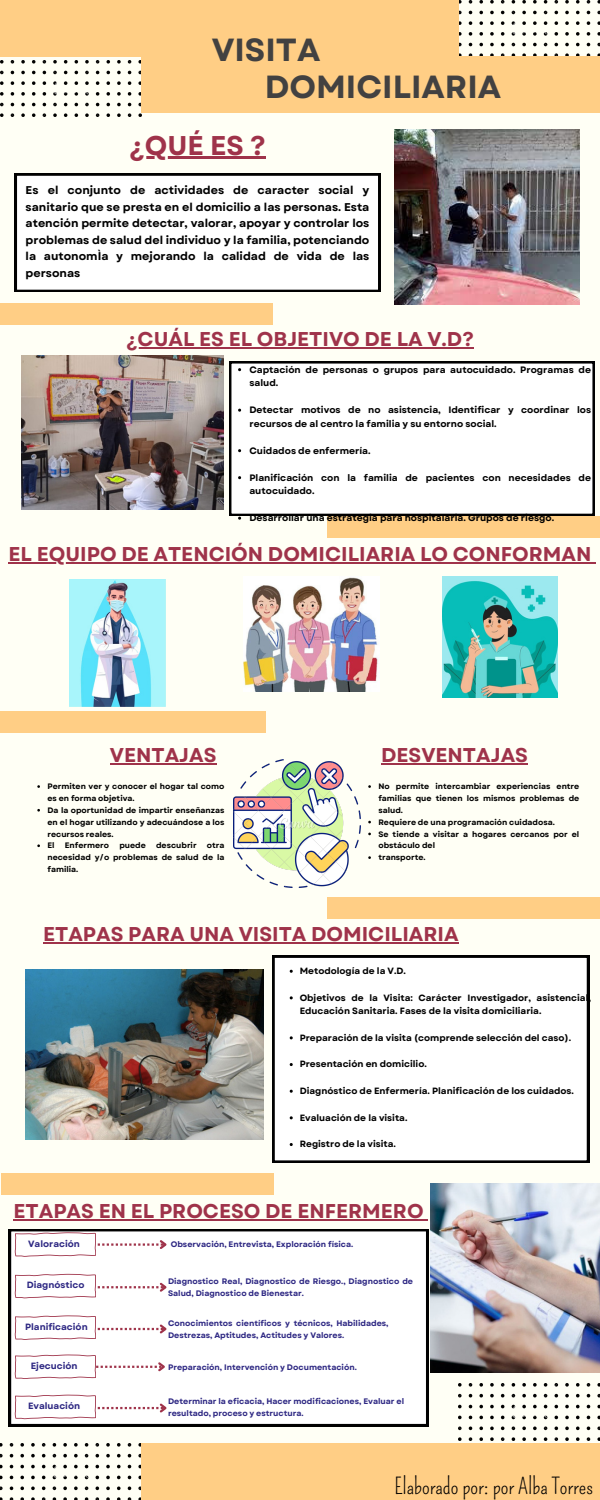
<style>
.page{position:relative;width:600px;height:1500px;background:#fffff5}
.page>*{position:absolute;margin:0;border:0;box-sizing:border-box;transform-origin:0 0}
.t1{font:700 32px "Garet";color:#424141}
.t2{font:700 27.1px "Garet";color:#9f334a}
.t3{font:22px "Pompiere";color:#000}
.t4{font:700 19.9px "Garet";color:#9f334a}
.t5{font:700 11.3px/16.6px "Garet";color:#000;text-align:justify}
.t6{font:700 9.3px/13.5px "Garet";color:#000}
.t7{font:700 9.1px/13.3px "Garet";color:#000}
.t8{font:700 9.1px "Garet";color:#2e2883}
.t9{font:700 8px/12px "Garet";color:#2e2883}
.t10{font:700 7.9px/11.8px "Garet";color:#000;text-align:justify}
</style>
<div class="page">
<img style="left:458px;top:0;width:142px;height:57px">
<img style="left:0;top:60px;width:142px;height:57px">
<img style="left:0;top:1443px;width:142px;height:57px">
<img style="left:458px;top:1383px;width:142px;height:57px">
<div style="left:142px;top:1443px;width:458px;height:57px;background:#ffce85"></div>
<div style="left:0;top:0;width:458px;height:57px;background:#ffce85"></div>
<div style="left:142px;top:57px;width:458px;height:56px;background:#ffce85"></div>
<div style="left:0;top:304px;width:272px;height:21px;background:#ffce85"></div>
<img style="left:394px;top:129px;width:186px;height:176px">
<div style="left:15px;top:174px;width:365px;height:118px;background:#fff"></div>
<div style="left:328px;top:516px;width:272px;height:21px;background:#ffce85"></div>
<div style="left:9px;top:1229px;width:419px;height:197px;background:#fff"></div>
<svg style="left:15px;top:1232px;width:154px;height:25px"></svg>
<div style="left:0;top:711px;width:266px;height:21px;background:#ffce85"></div>
<div style="left:1px;top:1174px;width:273px;height:21px;background:#ffce85"></div>
<img style="left:22px;top:355px;width:201px;height:155px">
<img style="left:243px;top:577px;width:135px;height:115px">
<img style="left:69px;top:579px;width:96px;height:127px">
<img style="left:442px;top:576px;width:116px;height:122px">
<img style="left:431px;top:1183px;width:169px;height:189px">
<div style="left:229px;top:361px;width:365px;height:155px;background:#fff"></div>
<div style="left:328px;top:897px;width:272px;height:22px;background:#ffce85"></div>
<div style="left:273px;top:956px;width:316px;height:207px;background:#fff"></div>
<svg style="left:15px;top:1274px;width:154px;height:24px"></svg>
<svg style="left:15px;top:1315px;width:154px;height:25px"></svg>
<svg style="left:15px;top:1355px;width:153px;height:24px"></svg>
<svg style="left:15px;top:1395px;width:154px;height:24px"></svg>
<img style="left:234px;top:759px;width:126px;height:128px">
<img style="left:25px;top:970px;width:239px;height:169px">
<hr style="left:129px;top:156px;width:137px;height:2px;background:#9f334a">
<hr style="left:126px;top:347px;width:348px;height:1px;background:#9f334a">
<hr style="left:9px;top:562px;width:582px;height:1px;background:#9f334a">
<hr style="left:110px;top:763px;width:107px;height:1px;background:#9f334a">
<hr style="left:43px;top:943px;width:416px;height:1px;background:#9f334a">
<hr style="left:14px;top:1219px;width:410px;height:2px;background:#9f334a">
<hr style="left:381px;top:763px;width:147px;height:1px;background:#9f334a">
<h3 class="t1" style="left:212px;top:26px;width:110px">VISITA</h3>
<p class="t1" style="left:265px;top:64px;width:238px">DOMICILIARIA</p>
<p class="t2" style="left:129px;top:126px;width:138px">¿QUÉ ES ?</p>
<p class="t5" style="left:26px;top:182px;width:345px">Es el conjunto de actividades de caracter social y sanitario que se presta en el domicilio a las personas. Esta atención permite detectar, valorar, apoyar y controlar los problemas de salud del individuo y la familia, potenciando la autonomÌa y mejorando la calidad de vida de las personas</p>
<p class="t4" style="left:126px;top:324px;width:349px">¿CUÁL ES EL OBJETIVO DE LA V.D?</p>
<h3 class="t6" style="left:249px;top:363px;width:343px">Captación de personas o grupos para autocuidado. Programas de salud.</h3>
<p class="t6" style="left:249px;top:403px;width:343px">Detectar motivos de no asistencia, Identificar y coordinar los recursos de al centro la familia y su entorno social.</p>
<p class="t6" style="left:249px;top:444px;width:123px">Cuidados de enfermería.</p>
<p class="t6" style="left:249px;top:471px;width:343px">Planificación con la familia de pacientes con necesidades de autocuidado.</p>
<p class="t6" style="left:249px;top:511px;width:306px">Desarrollar una estrategia para hospitalaria. Grupos de riesgo.</p>
<p class="t4" style="left:9px;top:539px;width:584px">EL EQUIPO DE ATENCIÓN DOMICILIARIA LO CONFORMAN</p>
<p class="t4" style="left:110px;top:740px;width:108px">VENTAJAS</p>
<p class="t10" style="left:47px;top:781px;width:178px">Permiten ver y conocer el hogar tal como es en forma objetiva.</p>
<p class="t10" style="left:47px;top:804px;width:178px">Da la oportunidad de impartir enseñanzas en el hogar utilizando y adecuándose a los recursos reales.</p>
<p class="t10" style="left:47px;top:840px;width:9px">El</p>
<p class="t10" style="left:65px;top:840px;width:46px">Enfermero</p>
<p class="t10" style="left:119px;top:840px;width:28px">puede</p>
<p class="t10" style="left:156px;top:840px;width:42px">descubrir</p>
<p class="t10" style="left:47px;top:840px;width:178px;text-indent:159px">otra necesidad y/o problemas de salud de la familia.</p>
<p class="t4" style="left:381px;top:740px;width:148px">DESVENTAJAS</p>
<p class="t10" style="left:378px;top:781px;width:202px">No permite intercambiar experiencias entre familias que tienen los mismos problemas de salud.</p>
<p class="t10" style="left:378px;top:816px;width:178px">Requiere de una programación cuidadosa.</p>
<p class="t10" style="left:378px;top:828px;width:202px">Se tiende a visitar a hogares cercanos por el obstáculo del</p>
<p class="t10" style="left:378px;top:852px;width:49px">transporte.</p>
<p class="t4" style="left:43px;top:920px;width:417px">ETAPAS PARA UNA VISITA DOMICILIARIA</p>
<p class="t7" style="left:300px;top:964px;width:108px">Metodología de la V.D.</p>
<h3 class="t7" style="left:300px;top:991px;width:293px">Objetivos de la Visita: Carácter Investigador, asistencial,<br>Educación Sanitaria. Fases de la visita domiciliaria.</h3>
<p class="t7" style="left:300px;top:1031px;width:273px">Preparación de la visita (comprende selección del caso).</p>
<p class="t7" style="left:300px;top:1057px;width:129px">Presentación en domicilio.</p>
<p class="t7" style="left:300px;top:1084px;width:276px">Diagnóstico de Enfermería. Planificación de los cuidados.</p>
<p class="t7" style="left:300px;top:1111px;width:109px">Evaluación de la visita.</p>
<p class="t7" style="left:300px;top:1137px;width:98px">Registro de la visita.</p>
<p class="t4" style="left:14px;top:1197px;width:412px">ETAPAS EN EL PROCESO DE ENFERMERO</p>
<p class="t8" style="left:28px;top:1237px;width:53px">Valoración</p>
<p class="t8" style="left:27px;top:1279px;width:59px">Diagnóstico</p>
<h3 class="t8" style="left:25px;top:1320px;width:64px">Planificación</h3>
<p class="t8" style="left:31px;top:1359px;width:48px">Ejecución</p>
<p class="t8" style="left:28px;top:1399px;width:54px">Evaluación</p>
<p class="t9" style="left:171px;top:1239px;width:184px">Observación, Entrevista, Exploración física.</p>
<h3 class="t9" style="left:168px;top:1275px;width:247px">Diagnostico Real, Diagnostico de Riesgo., Diagnostico de<br>Salud, Diagnostico de Bienestar.</h3>
<p class="t9" style="left:168px;top:1317px;width:222px">Conocimientos científicos y técnicos, Habilidades,<br>Destrezas, Aptitudes, Actitudes y Valores.</p>
<p class="t9" style="left:168px;top:1362px;width:190px">Preparación, Intervención y Documentación.</p>
<p class="t9" style="left:168px;top:1395px;width:238px">Determinar la eficacia, Hacer modificaciones, Evaluar el resultado, proceso y estructura.</p>
<p class="t3" style="left:394px;top:1473px;width:200px">Elaborado por: por Alba Torres</p>
</div>
